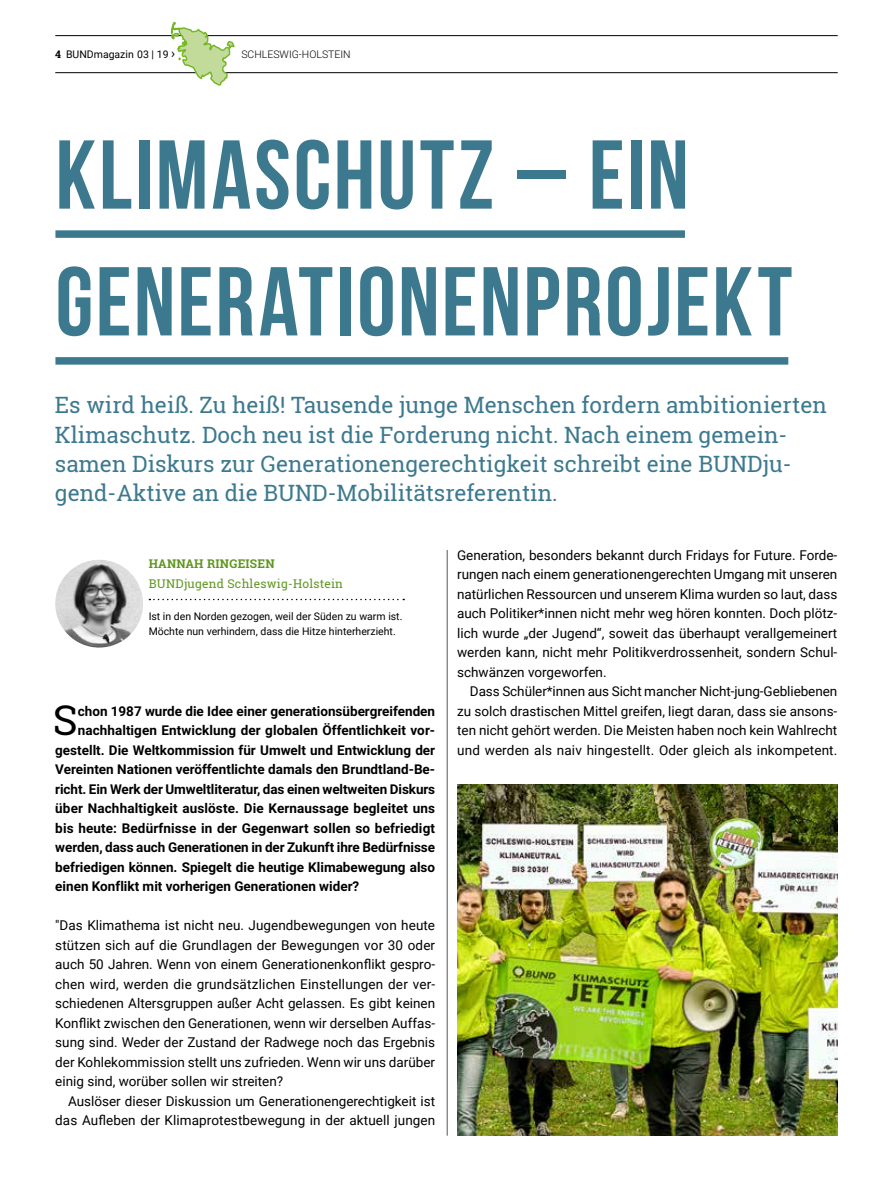
<style>
.page{position:relative;width:893px;height:1191px;background:#fff}
.page>*{position:absolute;margin:0;border:0;box-sizing:border-box;transform-origin:0 0}
.t1{font:700 97.5px/126.8px "Bebas Neue";letter-spacing:.025em;color:#3d798e}
.t2{font:40.95px "Roboto Slab";color:#000}
.t3{font:22.5px/29.2px "Roboto Slab";color:#3d798e}
.t4{font:13.5px/19.5px "Roboto";color:#000;text-align:justify}
.t5{font:700 13.5px "Roboto";color:#000}
.t6{font:12px "Roboto Slab";letter-spacing:.02em;color:#5e961f}
.t7{font:700 12px "Roboto Slab";letter-spacing:.02em;color:#5e961f}
.t8{font:10.5px/15px "Roboto";color:#000}
.t9{font:300 10.5px "Roboto";color:#000}
.s1{font-family:"Roboto Slab";font-weight:700}
.s2{font-size:13.5px}
</style>
<div class="page">
<hr style="left:447px;top:550px;width:1px;height:585px;background:#565655">
<img style="left:457px;top:784px;width:380px;height:351px">
<div style="left:55px;top:230px;width:630px;height:8px;background:#3d798e"></div>
<div style="left:55px;top:357px;width:733px;height:8px;background:#3d798e"></div>
<img style="left:55px;top:560px;width:88px;height:87px;border-radius:44px">
<svg style="left:149px;top:599px;width:255px;height:1px"></svg>
<hr style="left:55px;top:72px;width:783px;height:1px;background:#000">
<hr style="left:55px;top:35px;width:783px;height:1px;background:#000">
<svg style="left:170px;top:21px;width:66px;height:65px"></svg>
<p class="t8" style="left:55px;top:46px;width:121px"><span class="s1">4</span> BUNDmagazin 03 | 19 <span class="s2">›</span></p>
<p class="t9" style="left:241px;top:47px;width:111px">SCHLESWIG-HOLSTEIN</p>
<h1 class="t1" style="left:55px;top:110px;width:738px">KLIMASCHUTZ – EIN<br>GENERATIONENPROJEKT</h1>
<p class="t3" style="left:55px;top:390px;width:774px">Es wird heiß. Zu heiß! Tausende junge Menschen fordern ambitionierten Klimaschutz. Doch neu ist die Forderung nicht. Nach einem gemein&shy;samen Diskurs zur Generationengerechtigkeit schreibt eine BUNDju&shy;gend-Aktive an die BUND-Mobilitätsreferentin.</p>
<p class="t7" style="left:149px;top:556px;width:127px">HANNAH RINGEISEN</p>
<p class="t6" style="left:149px;top:576px;width:196px">BUNDjugend Schleswig-Holstein</p>
<p class="t8" style="left:149px;top:608px;width:255px">Ist in den Norden gezogen, weil der Süden zu warm ist.<br>Möchte nun verhindern, dass die Hitze hinterherzieht.</p>
<h2 class="t2" style="left:53px;top:692px;width:26px">S</h2>
<p class="t5" style="left:78px;top:701px;width:359px">chon 1987 wurde die Idee einer generationsübergreifenden</p>
<p class="t5" style="left:78px;top:721px;width:359px">nachhaltigen Entwicklung der globalen Öffentlichkeit vor-</p>
<p class="t5" style="left:55px;top:740px;width:381px">gestellt. Die Weltkommission für Umwelt und Entwicklung der</p>
<p class="t5" style="left:55px;top:760px;width:381px">Vereinten Nationen veröffentlichte damals den Brundtland-Be-</p>
<p class="t5" style="left:55px;top:779px;width:381px">richt. Ein Werk der Umweltliteratur, das einen weltweiten Diskurs</p>
<p class="t5" style="left:55px;top:799px;width:381px">über Nachhaltigkeit auslöste. Die Kernaussage begleitet uns</p>
<p class="t5" style="left:55px;top:818px;width:381px">bis heute: Bedürfnisse in der Gegenwart sollen so befriedigt</p>
<p class="t5" style="left:55px;top:838px;width:381px">werden, dass auch Generationen in der Zukunft ihre Bedürfnisse</p>
<p class="t5" style="left:55px;top:857px;width:381px">befriedigen können. Spiegelt die heutige Klimabewegung also</p>
<p class="t5" style="left:55px;top:877px;width:306px">einen Konflikt mit vorherigen Generationen wider?</p>
<p class="t4" style="left:55px;top:915px;width:381px">"Das Klimathema ist nicht neu. Jugendbewegungen von heute stützen sich auf die Grundlagen der Bewegungen vor 30 oder auch 50 Jahren. Wenn von einem Generationenkonflikt gespro&shy;chen wird, werden die grundsätzlichen Einstellungen der ver&shy;schiedenen Altersgruppen außer Acht gelassen. Es gibt keinen Konflikt zwischen den Generationen, wenn wir derselben Auffas&shy;sung sind. Weder der Zustand der Radwege noch das Ergebnis der Kohlekommission stellt uns zufrieden. Wenn wir uns darüber einig sind, worüber sollen wir streiten?</p>
<p class="t4" style="left:55px;top:1090px;width:381px;text-align:right">Auslöser dieser Diskussion um Generationengerechtigkeit ist das Aufleben der Klimaprotestbewegung in der aktuell jungen</p>
<p class="t4" style="left:457px;top:545px;width:382px">Generation, besonders bekannt durch Fridays for Future. Forde&shy;rungen nach einem generationengerechten Umgang mit unseren natürlichen Ressourcen und unserem Klima wurden so laut, dass auch Politiker*innen nicht mehr weg hören konnten. Doch plötz&shy;lich wurde „der Jugend“, soweit das überhaupt verallgemeinert werden kann, nicht mehr Politikverdrossenheit, sondern Schul&shy;schwänzen vorgeworfen.</p>
<p class="t4" style="left:457px;top:681px;width:382px;text-indent:13px">Dass Schüler*innen aus Sicht mancher Nicht-jung-Gebliebenen zu solch drastischen Mittel greifen, liegt daran, dass sie ansons&shy;ten nicht gehört werden. Die Meisten haben noch kein Wahlrecht und werden als naiv hingestellt. Oder gleich als inkompetent.</p>
</div>
